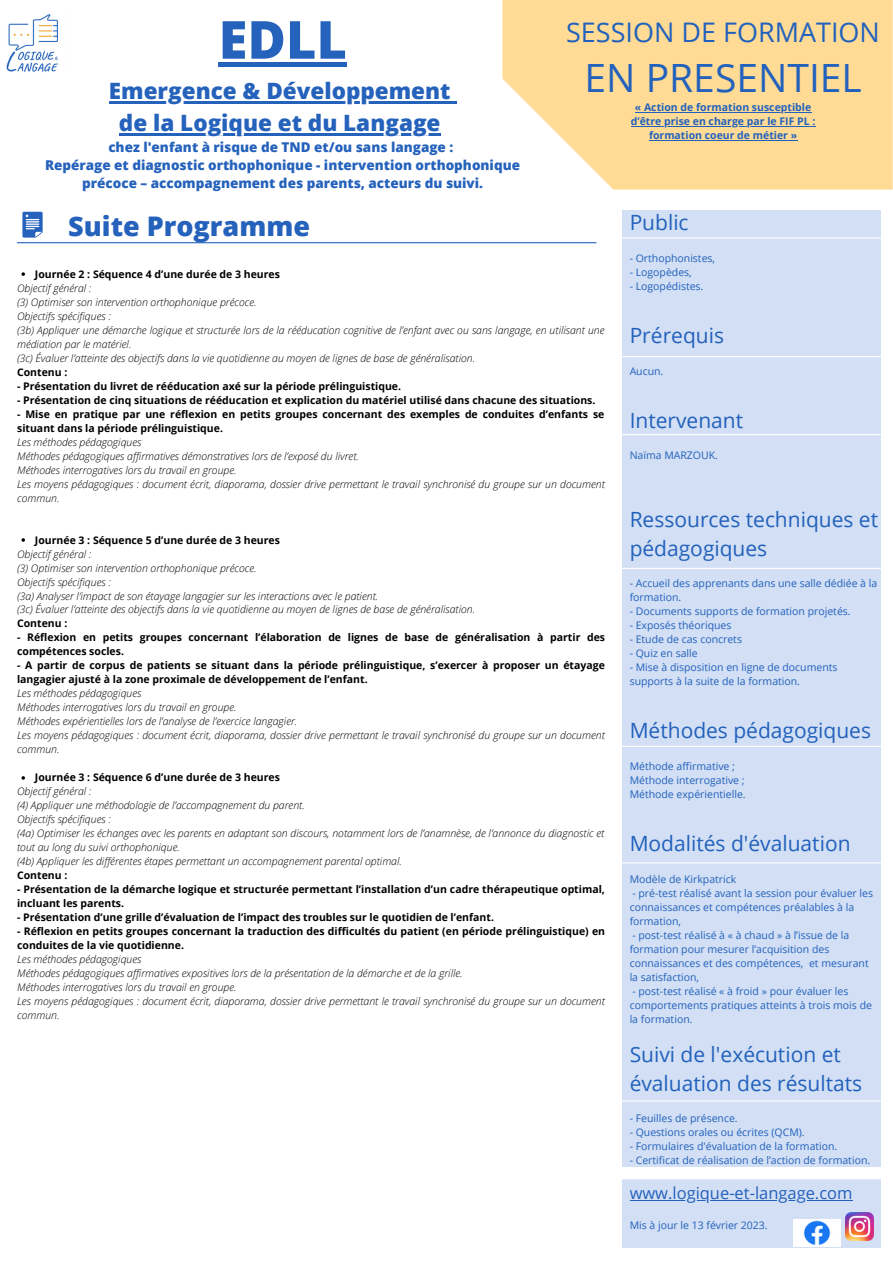
<style>
.page{position:relative;width:893px;height:1264px;background:#fff}
.page>*{position:absolute;margin:0;border:0;box-sizing:border-box;transform-origin:0 0}
.t1{font:800 52.5px "Open Sans";color:#2562bc}
.t2{font:39px "Open Sans";color:#2261bc}
.t3{font:27px "Open Sans";color:#2261bc}
.t4{font:800 27px "Open Sans";color:#2562bc}
.t5{font:800 22.5px/31.5px "Open Sans";color:#2562bc;text-align:center}
.t6{font:21px/28.8px "Open Sans";color:#2261bc}
.t7{font:16.5px "Open Sans";color:#2261bc}
.t8{font:800 13.5px/18px "Open Sans";color:#2562bc;text-align:center}
.t9{font:italic 300 10.5px/14px "Open Sans";color:#000}
.t10{font:700 10.5px/14px "Open Sans";color:#000}
.t11{font:10.5px/14px "Open Sans";color:#2261bc}
.t12{font:700 10.5px/14px "Open Sans";color:#2261bc;text-align:center}
</style>
<div class="page">
<svg style="left:502px;top:0;width:390px;height:189px;background:#ffde9f"></svg>
<div style="left:622px;top:210px;width:258px;height:1037px;background:#d2dff4"></div>
<hr style="left:602px;top:237px;width:285px;height:2px;background:#fff">
<hr style="left:611px;top:356px;width:281px;height:1px;background:#fff">
<hr style="left:611px;top:568px;width:272px;height:1px;background:#fff">
<hr style="left:608px;top:745px;width:284px;height:2px;background:#fff">
<hr style="left:598px;top:862px;width:285px;height:1px;background:#fff">
<hr style="left:604px;top:1100px;width:286px;height:1px;background:#fff">
<hr style="left:17px;top:242px;width:579px;height:1px;background:#2562bc">
<svg style="left:21px;top:272px;width:4px;height:4px"></svg>
<svg style="left:21px;top:538px;width:4px;height:4px"></svg>
<hr style="left:597px;top:434px;width:285px;height:1px;background:#fff">
<svg style="left:22px;top:212px;width:21px;height:25px"></svg>
<div style="left:619px;top:1166px;width:273px;height:13px;background:#fff"></div>
<img style="left:6px;top:14px;width:52px;height:58px">
<img style="left:845px;top:1212px;width:28px;height:28px">
<hr style="left:629px;top:1200px;width:223px;height:1px;background:#2261bc">
<div style="left:218px;top:62px;width:129px;height:5px;background:#2562bc"></div>
<hr style="left:109px;top:101px;width:342px;height:3px;background:#2562bc">
<svg style="left:451px;top:101px;width:5px;height:3px"></svg>
<hr style="left:119px;top:133px;width:322px;height:2px;background:#2562bc">
<hr style="left:635px;top:112px;width:176px;height:1px;background:#2261bc">
<hr style="left:630px;top:126px;width:185px;height:1px;background:#2261bc">
<hr style="left:649px;top:140px;width:148px;height:1px;background:#2261bc">
<img style="left:793px;top:1219px;width:47px;height:26px">
<h1 class="t1" style="left:218px;top:3px;width:130px">EDLL</h1>
<h3 class="t5" style="left:109px;top:75px;width:343px">Emergence &amp; Développement de la Logique et du Langage</h3>
<p class="t8" style="left:45px;top:138px;width:476px">chez l'enfant à risque de TND et/ou sans langage :<br>Repérage et diagnostic orthophonique - intervention orthophonique précoce – accompagnement des parents, acteurs du suivi.</p>
<h3 class="t3" style="left:566px;top:14px;width:315px">SESSION DE FORMATION</h3>
<h2 class="t2" style="left:584px;top:50px;width:279px">EN PRESENTIEL</h2>
<p class="t12" style="left:630px;top:100px;width:186px">« Action de formation susceptible d’être prise en charge par le FIF PL : formation coeur de métier »</p>
<h3 class="t4" style="left:68px;top:207px;width:243px">Suite Programme</h3>
<h3 class="t6" style="left:629px;top:208px;width:60px">Public</h3>
<p class="t11" style="left:629px;top:251px;width:87px">- Orthophonistes,</p>
<p class="t11" style="left:629px;top:265px;width:64px">- Logopèdes,</p>
<p class="t11" style="left:629px;top:279px;width:75px">- Logopédistes.</p>
<h3 class="t6" style="left:629px;top:320px;width:96px">Prérequis</h3>
<p class="t11" style="left:629px;top:363px;width:35px">Aucun.</p>
<h3 class="t6" style="left:629px;top:405px;width:115px">Intervenant</h3>
<p class="t11" style="left:629px;top:448px;width:90px">Naïma MARZOUK.</p>
<p class="t10" style="left:35px;top:266px;width:246px">Journée 2 : Séquence 4 d’une durée de 3 heures</p>
<p class="t9" style="left:17px;top:280px;width:589px">Objectif général :<br>(3) Optimiser son intervention orthophonique précoce.<br>Objectifs spécifiques :<br>(3b) Appliquer une démarche logique et structurée lors de la rééducation cognitive de l’enfant avec ou sans langage, en utilisant une médiation par le matériel.<br>(3c) Évaluer l’atteinte des objectifs dans la vie quotidienne au moyen de lignes de base de généralisation.</p>
<p class="t10" style="left:17px;top:364px;width:52px">Contenu :</p>
<p class="t10" style="left:17px;top:378px;width:385px">- Présentation du livret de rééducation axé sur la période prélinguistique.</p>
<p class="t10" style="left:17px;top:392px;width:580px">- Présentation de cinq situations de rééducation et explication du matériel utilisé dans chacune des situations.</p>
<p class="t10" style="left:17px;top:406px;width:588px">- Mise en pratique par une réflexion en petits groupes concernant des exemples de conduites d’enfants se situant dans la période prélinguistique.</p>
<p class="t9" style="left:17px;top:434px;width:589px">Les méthodes pédagogiques<br>Méthodes pédagogiques affirmatives démonstratives lors de l’exposé du livret.<br>Méthodes interrogatives lors du travail en groupe.<br>Les moyens pédagogiques : document écrit, diaporama, dossier drive permettant le travail synchronisé du groupe sur un document commun.</p>
<p class="t10" style="left:35px;top:532px;width:246px">Journée 3 : Séquence 5 d’une durée de 3 heures</p>
<p class="t9" style="left:17px;top:546px;width:459px">Objectif général :<br>(3) Optimiser son intervention orthophonique précoce.<br>Objectifs spécifiques :<br>(3a) Analyser l’impact de son étayage langagier sur les interactions avec le patient.<br>(3c) Évaluer l’atteinte des objectifs dans la vie quotidienne au moyen de lignes de base de généralisation.</p>
<p class="t10" style="left:17px;top:616px;width:52px">Contenu :</p>
<p class="t10" style="left:17px;top:630px;width:589px">- Réflexion en petits groupes concernant l’élaboration de lignes de base de généralisation à partir des compétences socles.</p>
<p class="t10" style="left:17px;top:658px;width:589px">- A partir de corpus de patients se situant dans la période prélinguistique, s’exercer à proposer un étayage langagier ajusté à la zone proximale de développement de l’enfant.</p>
<p class="t9" style="left:17px;top:686px;width:589px">Les méthodes pédagogiques<br>Méthodes interrogatives lors du travail en groupe.<br>Méthodes expérientielles lors de l’analyse de l’exercice langagier.<br>Les moyens pédagogiques : document écrit, diaporama, dossier drive permettant le travail synchronisé du groupe sur un document commun.</p>
<p class="t9" style="left:17px;top:784px;width:588px">Objectif général :<br>(4) Appliquer une méthodologie de l’accompagnement du parent.<br>Objectifs spécifiques :<br>(4a) Optimiser les échanges avec les parents en adaptant son discours, notamment lors de l’anamnèse, de l’annonce du diagnostic et tout au long du suivi orthophonique.<br>(4b) Appliquer les différentes étapes permettant un accompagnement parental optimal.</p>
<p class="t10" style="left:17px;top:868px;width:52px">Contenu :</p>
<p class="t10" style="left:17px;top:882px;width:589px">- Présentation de la démarche logique et structurée permettant l’installation d’un cadre thérapeutique optimal, incluant les parents.</p>
<p class="t10" style="left:17px;top:910px;width:478px">- Présentation d’une grille d’évaluation de l’impact des troubles sur le quotidien de l’enfant.</p>
<p class="t10" style="left:17px;top:924px;width:589px">- Réflexion en petits groupes concernant la traduction des difficultés du patient (en période prélinguistique) en conduites de la vie quotidienne.</p>
<p class="t9" style="left:17px;top:952px;width:589px">Les méthodes pédagogiques<br>Méthodes pédagogiques affirmatives expositives lors de la présentation de la démarche et de la grille.<br>Méthodes interrogatives lors du travail en groupe.<br>Les moyens pédagogiques : document écrit, diaporama, dossier drive permettant le travail synchronisé du groupe sur un document commun.</p>
<p class="t10" style="left:35px;top:770px;width:246px">Journée 3 : Séquence 6 d’une durée de 3 heures</p>
<h3 class="t6" style="left:629px;top:504px;width:250px">Ressources techniques et pédagogiques</h3>
<p class="t11" style="left:629px;top:576px;width:249px">- Accueil des apprenants dans une salle dédiée à la formation.</p>
<p class="t11" style="left:629px;top:604px;width:222px">- Documents supports de formation projetés.</p>
<p class="t11" style="left:629px;top:618px;width:103px">- Exposés théoriques</p>
<p class="t11" style="left:629px;top:632px;width:114px">- Etude de cas concrets</p>
<p class="t11" style="left:629px;top:646px;width:69px">- Quiz en salle</p>
<p class="t11" style="left:629px;top:660px;width:209px">- Mise à disposition en ligne de documents supports à la suite de la formation.</p>
<h3 class="t6" style="left:629px;top:716px;width:243px">Méthodes pédagogiques</h3>
<p class="t11" style="left:629px;top:758px;width:117px">Méthode affirmative ;<br>Méthode interrogative ;<br>Méthode expérientielle.</p>
<h3 class="t6" style="left:629px;top:828px;width:222px">Modalités d'évaluation</h3>
<p class="t11" style="left:629px;top:871px;width:108px">Modèle de Kirkpatrick</p>
<p class="t11" style="left:629px;top:885px;width:245px">- pré-test réalisé avant la session pour évaluer les connaissances et compétences préalables à la formation,</p>
<p class="t11" style="left:629px;top:927px;width:240px">- post-test réalisé à « à chaud » à l’issue de la formation pour mesurer l’acquisition des connaissances et des compétences, et mesurant la satisfaction,</p>
<p class="t11" style="left:629px;top:983px;width:244px">- post-test réalisé « à froid » pour évaluer les comportements pratiques atteints à trois mois de la formation.</p>
<h3 class="t6" style="left:629px;top:1039px;width:234px">Suivi de l'exécution et évaluation des résultats</h3>
<p class="t11" style="left:629px;top:1111px;width:109px">- Feuilles de présence.</p>
<p class="t11" style="left:629px;top:1125px;width:176px">- Questions orales ou écrites (QCM).</p>
<p class="t11" style="left:629px;top:1139px;width:209px">- Formulaires d'évaluation de la formation.</p>
<p class="t11" style="left:629px;top:1153px;width:242px">- Certificat de réalisation de l’action de formation.</p>
<h3 class="t7" style="left:629px;top:1181px;width:224px">www.logique-et-langage.com</h3>
<p class="t11" style="left:629px;top:1217px;width:139px">Mis à jour le 13 février 2023.</p>
</div>
